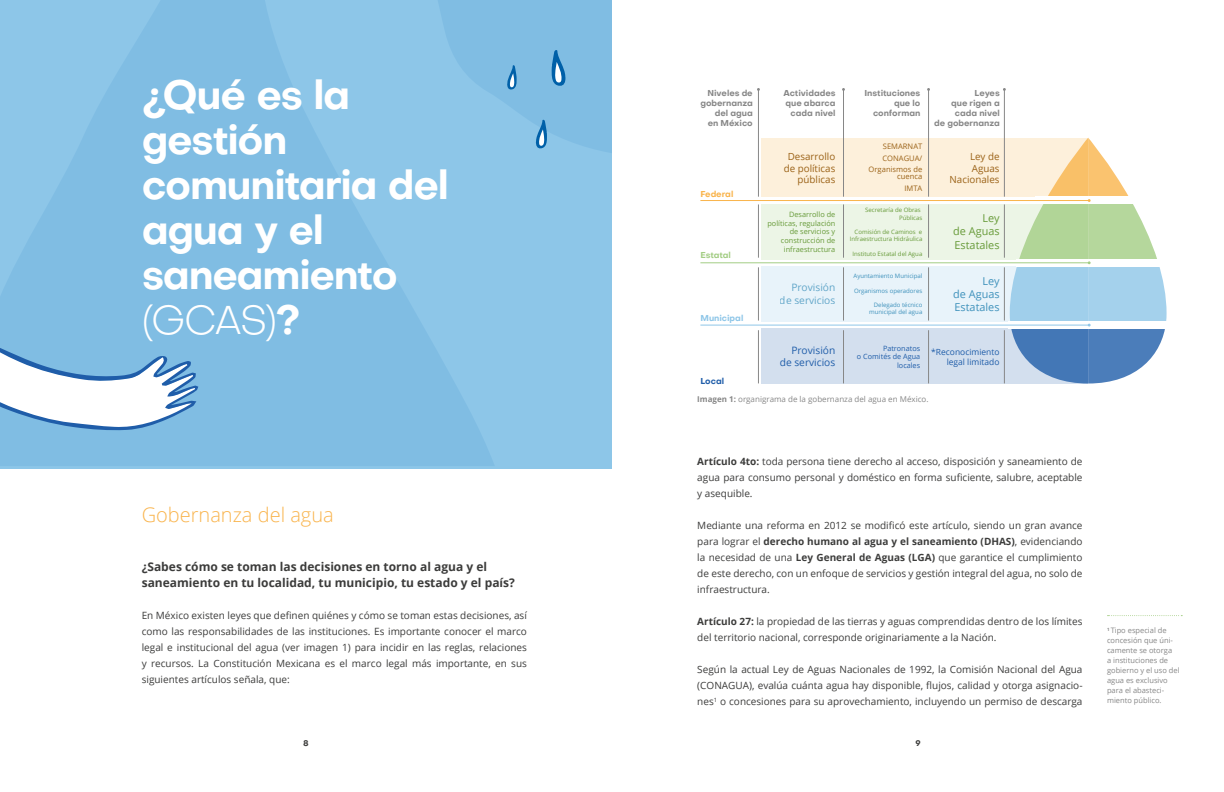
<style>
.page{position:relative;width:1224px;height:792px;background:#fff}
.page>*{position:absolute;margin:0;border:0;box-sizing:border-box;transform-origin:0 0}
.t1{font:700 40px/45px "Objectivity";letter-spacing:-.035em;color:#fff}
.t2{font:300 20px "Open Sans";color:#f9b44d}
.t3{font:700 12px/16px "Open Sans";color:#3c3c3b}
.t4{font:10.9px/13.1px "Open Sans";color:#689b3a;text-align:justify}
.t5{font:10.9px/13.1px "Open Sans";color:#3f92bc;text-align:justify}
.t6{font:10.2px/12.2px "Open Sans";color:#3f92bc;text-align:right}
.t7{font:10.2px/12.2px "Open Sans";color:#1f5da9;text-align:right}
.t8{font:10px/16px "Open Sans";color:#3c3c3b;text-align:justify}
.t9{font:9.8px/11.8px "Open Sans";color:#9b6217;text-align:right}
.t10{font:700 8.5px/10.2px "Objectivity";letter-spacing:-.005em;color:#878787;text-align:right}
.t11{font:8.5px/10.2px "Open Sans";color:#1f5da9;text-align:right}
.t12{font:700 8.5px "Objectivity";letter-spacing:-.005em;color:#8ec6e8}
.t13{font:700 8.5px "Objectivity";letter-spacing:-.005em;color:#f9b44c}
.t14{font:700 8.5px "Objectivity";letter-spacing:-.01em;color:#a3cd84}
.t15{font:700 8.5px "Objectivity";letter-spacing:-.005em;color:#1f5da9}
.t16{font:8px "Open Sans";color:#878787}
.t17{font:700 8px "Objectivity";color:#3c3c3b}
.t18{font:7.6px/12.1px "Open Sans";color:#9b6217}
.t19{font:7.5px/10px "Open Sans";color:#878787}
.t20{font:7.4px/8.8px "Open Sans";color:#689b3a;text-align:right}
.t21{font:7.3px/8.5px "Open Sans";color:#1f5da9;text-align:right}
.t22{font:6px/7.3px "Open Sans";color:#689b3a;text-align:right}
.t23{font:6px/7.3px "Open Sans";color:#3f92bc;text-align:right}
.s1{font-weight:300}
.s2{font-weight:700}
</style>
<div class="page">
<div style="left:0;top:0;width:612px;height:468px;background:#8dc6e8"></div>
<svg style="left:0;top:0;width:494px;height:466px;fill:#80bde3"></svg>
<svg style="left:435px;top:0;width:177px;height:153px"></svg>
<svg style="left:0;top:337px;width:198px;height:94px"></svg>
<div style="left:761px;top:328px;width:327px;height:56px;background:#d3dfee"></div>
<div style="left:761px;top:266px;width:327px;height:55px;background:#e8f3fa"></div>
<div style="left:761px;top:138px;width:327px;height:59px;background:#fdf0db"></div>
<div style="left:761px;top:204px;width:327px;height:55px;background:#ecf5e6"></div>
<hr style="left:758px;top:89px;width:1px;height:108px;background:#878787">
<hr style="left:928px;top:89px;width:1px;height:108px;background:#878787">
<hr style="left:843px;top:89px;width:1px;height:108px;background:#878787">
<hr style="left:758px;top:204px;width:1px;height:54px;background:#878787">
<hr style="left:843px;top:204px;width:1px;height:54px;background:#878787">
<hr style="left:928px;top:204px;width:1px;height:54px;background:#878787">
<hr style="left:758px;top:267px;width:1px;height:54px;background:#878787">
<hr style="left:843px;top:267px;width:1px;height:54px;background:#878787">
<hr style="left:928px;top:267px;width:1px;height:54px;background:#878787">
<hr style="left:758px;top:330px;width:1px;height:53px;background:#878787">
<hr style="left:843px;top:330px;width:1px;height:53px;background:#878787">
<hr style="left:928px;top:330px;width:1px;height:53px;background:#878787">
<hr style="left:1004px;top:89px;width:1px;height:108px;background:#878787">
<hr style="left:1004px;top:204px;width:1px;height:54px;background:#878787">
<hr style="left:1004px;top:267px;width:1px;height:54px;background:#878787">
<hr style="left:1004px;top:330px;width:1px;height:53px;background:#878787">
<div style="left:1008px;top:322px;width:162px;height:7px;background:#fff"></div>
<hr style="left:700px;top:325px;width:389px;height:1px;background:#8ec6e8">
<hr style="left:700px;top:263px;width:389px;height:1px;background:#a3cd84">
<hr style="left:700px;top:200px;width:389px;height:1px;background:#f9b44c">
<svg style="left:1010px;top:138px;width:157px;height:246px"></svg>
<svg style="left:1108px;top:615px;width:74px;height:1px"></svg>
<h1 class="t1" style="left:142px;top:72px;width:309px">¿Qué es la gestión comunitaria del agua y el saneamiento <span class="s1">(GCAS)</span>?</h1>
<h2 class="t2" style="left:142px;top:501px;width:194px">Gobernanza del agua</h2>
<p class="t3" style="left:142px;top:559px;width:375px">¿Sabes cómo se toman las decisiones en torno al agua y el saneamiento en tu localidad, tu municipio, tu estado y el país?</p>
<p class="t8" style="left:142px;top:607px;width:387px">En México existen leyes que definen quiénes y cómo se toman estas decisiones, así como las responsabilidades de las instituciones. Es importante conocer el marco legal e institucional del agua (ver imagen 1) para incidir en las reglas, relaciones y recursos. La Constitución Mexicana es el marco legal más importante, en sus siguientes artículos señala, que:</p>
<p class="t10" style="left:700px;top:88px;width:54px">Niveles de gobernanza del agua<br>en México</p>
<p class="t13" style="left:700px;top:188px;width:34px">Federal</p>
<p class="t14" style="left:700px;top:249px;width:32px">Estatal</p>
<p class="t12" style="left:700px;top:312px;width:44px">Municipal</p>
<p class="t15" style="left:700px;top:375px;width:25px">Local</p>
<p class="t10" style="left:783px;top:88px;width:54px">Actividades que abarca cada nivel</p>
<p class="t10" style="left:865px;top:88px;width:57px">Instituciones que lo conforman</p>
<p class="t10" style="left:934px;top:88px;width:67px">Leyes<br>que rigen a cada nivel<br>de gobernanza</p>
<p class="t18" style="left:882px;top:140px;width:41px">SEMARNAT<br>CONAGUA/</p>
<p class="t18" style="left:869px;top:165px;width:55px;line-height:7.2px;text-align:right">Organismos de cuenca</p>
<p class="t18" style="left:904px;top:182px;width:19px">IMTA</p>
<p class="t22" style="left:865px;top:206px;width:59px">Secretaría de Obras<br>Públicas</p>
<p class="t22" style="left:850px;top:228px;width:74px">Comisión de Caminos e<br>Infraestructura Hidráulica</p>
<p class="t22" style="left:852px;top:250px;width:71px">Instituto Estatal del Agua</p>
<p class="t23" style="left:854px;top:272px;width:70px">Ayuntamiento Municipal</p>
<p class="t23" style="left:854px;top:287px;width:70px">Organismos operadores</p>
<p class="t23" style="left:869px;top:301px;width:55px">Delegado técnico municipal del agua</p>
<p class="t21" style="left:857px;top:344px;width:65px">Patronatos<br>o Comités de Agua locales</p>
<p class="t9" style="left:784px;top:150px;width:53px">Desarrollo de políticas públicas</p>
<p class="t20" style="left:767px;top:209px;width:69px">Desarrollo de políticas, regulación de servicios y construcción de infraestructura</p>
<p class="t6" style="left:780px;top:281px;width:57px">Provisión de servicios</p>
<p class="t9" style="left:950px;top:150px;width:51px">Ley de<br>Aguas<br>Nacionales</p>
<p class="t4" style="left:953px;top:212px;width:48px;text-indent:29px">Ley de Aguas Estatales</p>
<p class="t5" style="left:953px;top:274px;width:48px;text-indent:29px">Ley de Aguas Estatales</p>
<p class="t11" style="left:931px;top:346px;width:70px">*Reconocimiento legal limitado</p>
<p class="t7" style="left:780px;top:344px;width:57px">Provisión de servicios</p>
<p class="t16" style="left:697px;top:394px;width:233px"><span class="s2">Imagen 1:</span> organigrama de la gobernanza del agua en México.</p>
<p class="t8" style="left:697px;top:453px;width:387px"><span class="s2">Artículo 4to:</span> toda persona tiene derecho al acceso, disposición y saneamiento de agua para consumo personal y doméstico en forma suficiente, salubre, aceptable y asequible.</p>
<p class="t8" style="left:697px;top:517px;width:387px">Mediante una reforma en 2012 se modificó este artículo, siendo un gran avance para lograr el <span class="s2">derecho humano al agua y el saneamiento (DHAS)</span>, evidenciando la necesidad de una <span class="s2">Ley General de Aguas (LGA)</span> que garantice el cumplimiento de este derecho, con un enfoque de servicios y gestión integral del agua, no solo de infraestructura.</p>
<p class="t8" style="left:697px;top:613px;width:387px"><span class="s2">Artículo 27:</span> la propiedad de las tierras y aguas comprendidas dentro de los límites del territorio nacional, corresponde originariamente a la Nación.</p>
<p class="t8" style="left:697px;top:661px;width:387px">Según la actual Ley de Aguas Nacionales de 1992, la Comisión Nacional del Agua (CONAGUA), evalúa cuánta agua hay disponible, flujos, calidad y otorga asignacio&shy;nes<sup>1</sup> o concesiones para su aprovechamiento, incluyendo un permiso de descarga</p>
<p class="t17" style="left:303px;top:738px;width:7px">8</p>
<p class="t17" style="left:915px;top:738px;width:7px">9</p>
<p class="t19" style="left:1107px;top:625px;width:74px"><sup>1</sup> Tipo especial de concesión que úni&shy;camente se otorga<br>a instituciones de gobierno y el uso del agua es exclusivo para el abasteci&shy;miento público.</p>
</div>
